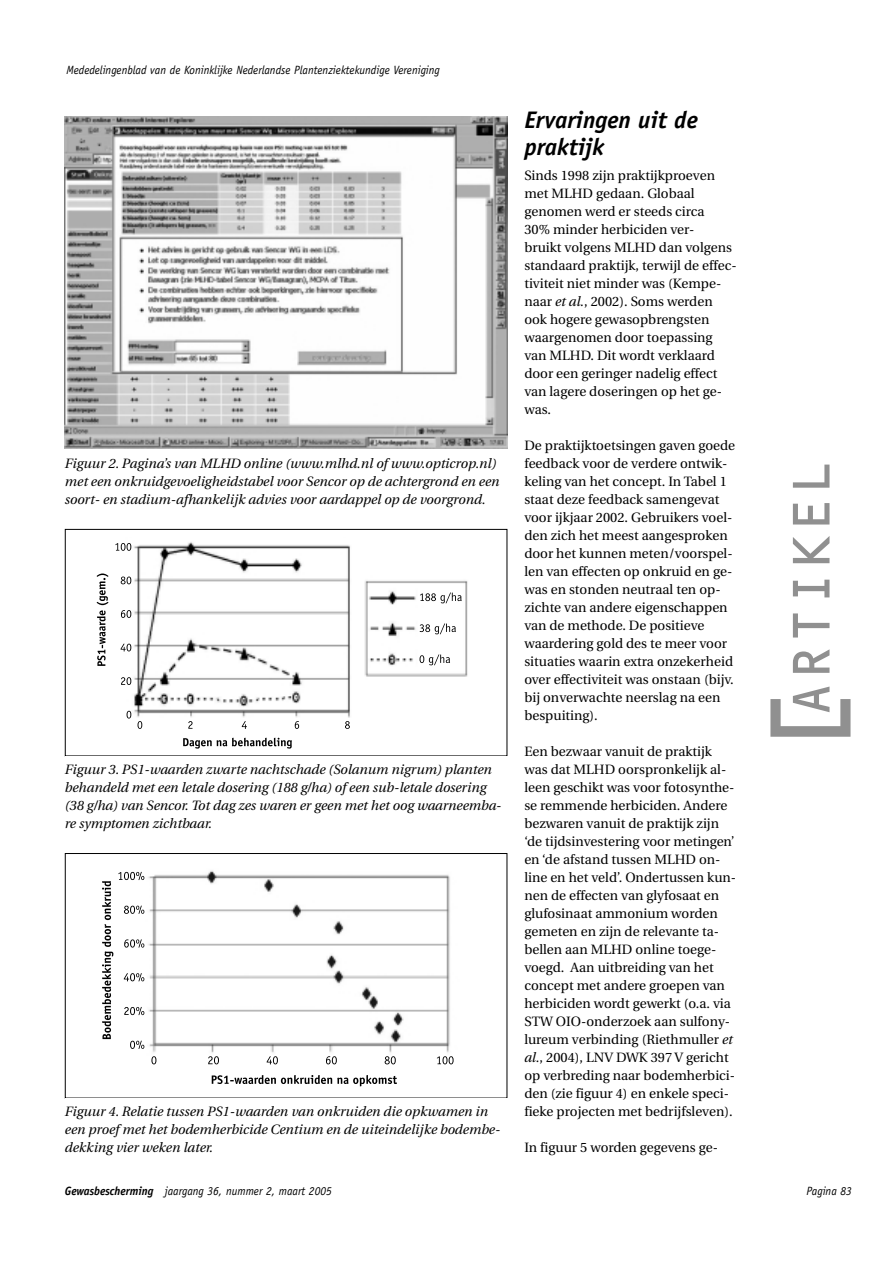
<style>
.page{position:relative;width:893px;height:1262px;background:#fff}
.page>*{position:absolute;margin:0;border:0;box-sizing:border-box;transform-origin:0 0}
.t1{font:108px "OCR C Regular";color:#909090;scale:.95 1}
.t2{font:54px "OCR C Regular";color:#909090;scale:.95 1}
.t3{font:italic 700 24px/27px "Officina Sans";color:#000}
.t4{font:13.5px/18px "Utopia";color:#000}
.t5{font:italic 13.5px/18px "Utopia";color:#000}
.t6{font:italic 12px "Officina Sans";color:#000;scale:.95 1}
.s1{font-style:italic}
.s2{font-weight:700}
</style>
<div class="page">
<img style="left:65px;top:117px;width:442px;height:331px">
<img style="left:96px;top:542px;width:372px;height:207px">
<svg style="left:115px;top:543px;width:16px;height:8px"></svg>
<svg style="left:121px;top:576px;width:10px;height:8px"></svg>
<svg style="left:121px;top:610px;width:10px;height:8px"></svg>
<svg style="left:121px;top:643px;width:10px;height:8px"></svg>
<svg style="left:121px;top:677px;width:10px;height:8px"></svg>
<svg style="left:126px;top:710px;width:5px;height:8px"></svg>
<svg style="left:137px;top:721px;width:5px;height:8px"></svg>
<svg style="left:188px;top:721px;width:4px;height:7px"></svg>
<svg style="left:242px;top:721px;width:5px;height:8px"></svg>
<svg style="left:295px;top:721px;width:4px;height:8px"></svg>
<svg style="left:345px;top:721px;width:5px;height:8px"></svg>
<svg style="left:420px;top:592px;width:41px;height:11px"></svg>
<svg style="left:419px;top:623px;width:37px;height:11px"></svg>
<svg style="left:419px;top:654px;width:31px;height:11px"></svg>
<svg style="left:183px;top:737px;width:109px;height:11px"></svg>
<svg style="left:97px;top:573px;width:11px;height:93px"></svg>
<div style="left:65px;top:529px;width:442px;height:227px;border:1px solid #000"></div>
<img style="left:126px;top:870px;width:328px;height:217px">
<svg style="left:151px;top:1056px;width:5px;height:8px"></svg>
<svg style="left:208px;top:1056px;width:11px;height:8px"></svg>
<svg style="left:267px;top:1056px;width:11px;height:8px"></svg>
<svg style="left:326px;top:1056px;width:11px;height:8px"></svg>
<svg style="left:384px;top:1056px;width:12px;height:8px"></svg>
<svg style="left:437px;top:1056px;width:16px;height:8px"></svg>
<svg style="left:212px;top:1075px;width:185px;height:11px"></svg>
<svg style="left:102px;top:872px;width:42px;height:176px"></svg>
<div style="left:65px;top:853px;width:442px;height:245px;border:1px solid #000"></div>
<p class="t6" style="left:66px;top:65px;width:394px">Mededelingenblad van de Koninklijke Nederlandse Plantenziektekundige Vereniging</p>
<p class="t5" style="left:65px;top:456px;width:436px">Figuur 2. Pagina’s van MLHD online (www.mlhd.nl of www.opticrop.nl) met een onkruidgevoeligheidstabel voor Sencor op de achtergrond en een soort- en stadium-afhankelijk advies voor aardappel op de voorgrond.</p>
<p class="t5" style="left:65px;top:762px;width:438px">Figuur 3. PS1-waarden zwarte nachtschade (Solanum nigrum) planten behandeld met een letale dosering (188 g/ha) of een sub-letale dosering (38 g/ha) van Sencor. Tot dag zes waren er geen met het oog waarneemba&shy;re symptomen zichtbaar.</p>
<p class="t5" style="left:65px;top:1104px;width:437px">Figuur 4. Relatie tussen PS1-waarden van onkruiden die opkwamen in een proef met het bodemherbicide Centium en de uiteindelijke bodembe&shy;dekking vier weken later.</p>
<h3 class="t3" style="left:524px;top:109px;width:175px">Ervaringen uit de praktijk</h3>
<p class="t4" style="left:524px;top:168px;width:214px">Sinds 1998 zijn praktijkproeven met MLHD gedaan. Globaal genomen werd er steeds circa<br>30% minder herbiciden ver-<br>bruikt volgens MLHD dan volgens standaard praktijk, terwijl de effec&shy;tiviteit niet minder was (Kempe&shy;naar <span class="s1">et al.</span>, 2002). Soms werden ook hogere gewasopbrengsten waargenomen door toepassing van MLHD. Dit wordt verklaard door een geringer nadelig effect van lagere doseringen op het ge&shy;was.</p>
<p class="t4" style="left:524px;top:438px;width:212px">De praktijktoetsingen gaven goede feedback voor de verdere ontwik&shy;keling van het concept. In Tabel 1 staat deze feedback samengevat voor ijkjaar 2002. Gebruikers voel&shy;den zich het meest aangesproken door het kunnen meten/voorspel&shy;len van effecten op onkruid en ge&shy;was en stonden neutraal ten op&shy;zichte van andere eigenschappen van de methode. De positieve waardering gold des te meer voor situaties waarin extra onzekerheid over effectiviteit was onstaan (bijv. bij onverwachte neerslag na een bespuiting).</p>
<p class="t4" style="left:524px;top:744px;width:213px">Een bezwaar vanuit de praktijk was dat MLHD oorspronkelijk al&shy;leen geschikt was voor fotosynthe&shy;se remmende herbiciden. Andere bezwaren vanuit de praktijk zijn ‘de tijdsinvestering voor metingen’ en ‘de afstand tussen MLHD on&shy;line en het veld’. Ondertussen kun&shy;nen de effecten van glyfosaat en glufosinaat ammonium worden gemeten en zijn de relevante ta&shy;bellen aan MLHD online toege&shy;voegd. Aan uitbreiding van het concept met andere groepen van herbiciden wordt gewerkt (o.a. via<br>STW OIO-onderzoek aan sulfony&shy;lureum verbinding (Riethmuller <span class="s1">et al.</span>, 2004), LNV DWK 397 V gericht op verbreding naar bodemherbici&shy;den (zie figuur 4) en enkele speci&shy;fieke projecten met bedrijfsleven).</p>
<p class="t4" style="left:524px;top:1140px;width:195px">In figuur 5 worden gegevens ge-</p>
<h2 class="t2" style="left:792px;top:718px;width:274px;rotate:-90deg">ARTIKEL</h2>
<h1 class="t1" style="left:776px;top:755px;width:79px;rotate:-90deg">[</h1>
<p class="t6" style="left:65px;top:1186px;width:282px"><span class="s2">Gewasbescherming</span> jaargang 36, nummer 2, maart 2005</p>
<p class="t6" style="left:806px;top:1186px;width:49px">Pagina 83</p>
</div>
